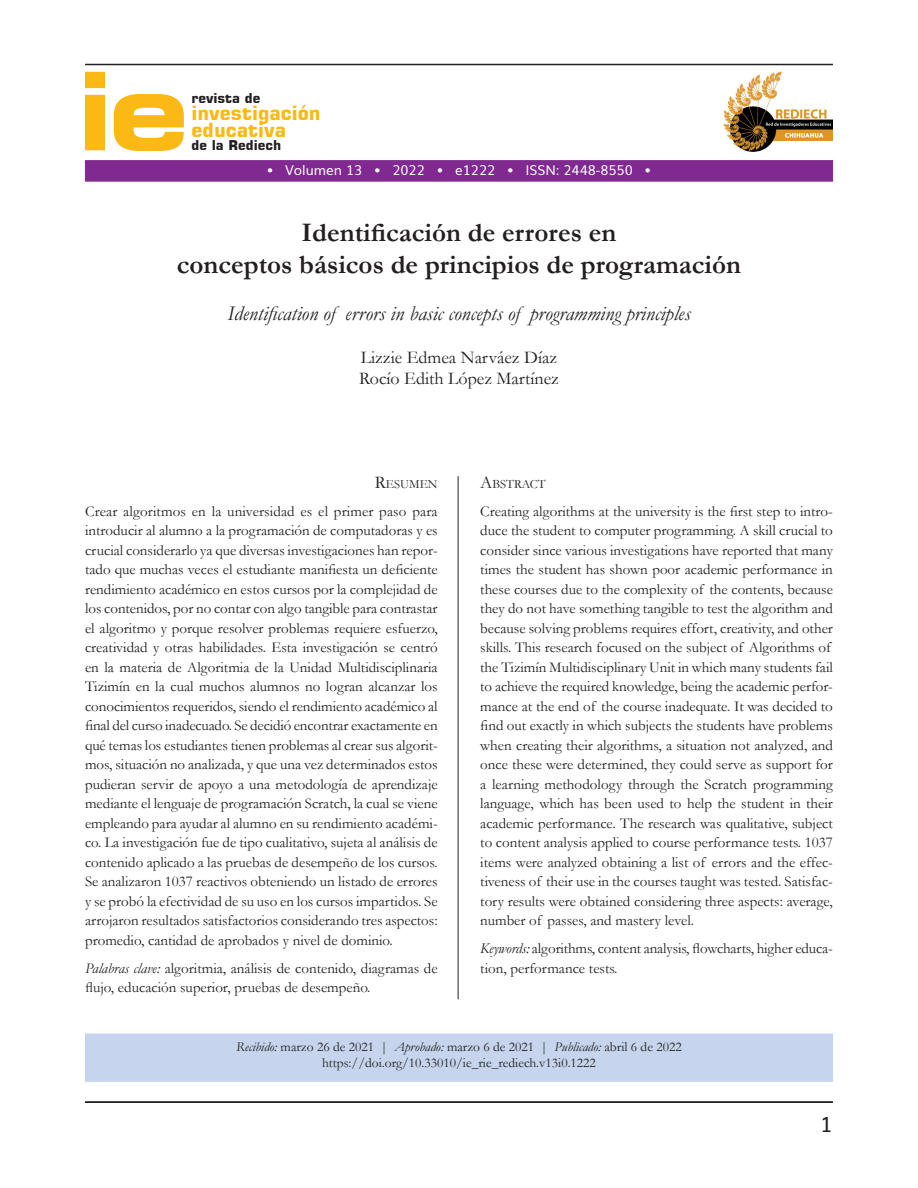
<style>
.page{position:relative;width:918px;height:1188px;background:#fff}
.page>*{position:absolute;margin:0;border:0;box-sizing:border-box;transform-origin:0 0}
.t1{font:700 expanded 108px "Square 721 BT";color:#fcb814}
.Titulo{font:700 27px "Garamond";color:#231f20}
.t2{font:italic 21px "Garamond";color:#231f20}
.t3{font:21px "Muli";color:#231f20}
.t4{font:700 19.5px "Square 721 BT";color:#fcb814}
.Autores-Credito{font:18px "Garamond";color:#231f20}
.Resumen{font:15px/19.5px "Garamond";color:#231f20;text-align:justify}
.Resumen-Abstract{font:15px/19.5px "Garamond";color:#231f20}
.Fechas-DOI{font:13.5px "Garamond";color:#231f20}
.t5{font:13.5px "Muli";color:#fff}
.t6{font:700 13.5px "Square 721 BT";color:#231f20}
.Titulo_Abstract{font:12.6px "Garamond";color:#231f20}
.Titulo_Resumen{font:12.6px "Garamond";color:#231f20}
.s1{font-size:18px}
.s2{font-style:italic}
</style>
<div class="page">
<hr style="left:458px;top:476px;width:1px;height:523px;background:#231f20">
<hr style="left:85px;top:1101px;width:748px;height:2px;background:#231f20">
<div style="left:85px;top:1034px;width:748px;height:48px;background:#c6d5ed"></div>
<div style="left:85px;top:160px;width:748px;height:22px;background:#802990;border:1px solid #802990"></div>
<img style="left:724px;top:71px;width:109px;height:80px">
<hr style="left:85px;top:64px;width:748px;height:1px;background:#231f20">
<p class="t1" style="left:77px;top:46px;width:115px">ie</p>
<p class="t6" style="left:192px;top:90px;width:70px">revista de</p>
<p class="t4" style="left:192px;top:101px;width:131px">investigación</p>
<p class="t4" style="left:192px;top:118px;width:96px">educativa</p>
<p class="t6" style="left:192px;top:137px;width:91px">de la Rediech</p>
<p class="t5" style="left:267px;top:159px;width:386px">• Volumen 13 • 2022 • e1222 • ISSN: 2448-8550 •</p>
<p class="Titulo" style="left:302px;top:214px;width:316px">Identificación de errores en</p>
<p class="Titulo" style="left:177px;top:246px;width:566px">conceptos básicos de principios de programación</p>
<p class="t2" style="left:227px;top:299px;width:465px">Identification of errors in basic concepts of programming principles</p>
<p class="Autores-Credito" style="left:361px;top:345px;width:198px">Lizzie Edmea Narváez Díaz</p>
<p class="Autores-Credito" style="left:359px;top:366px;width:201px">Rocío Edith López Martínez</p>
<p class="Titulo_Resumen" style="left:375px;top:476px;width:64px"><span class="s1">R</span>ESUMEN</p>
<p class="Resumen" style="left:85px;top:501px;width:354px">Crear algoritmos en la universidad es el primer paso para introducir al alumno a la programación de computadoras y es crucial considerarlo ya que diversas investigaciones han repor&shy;tado que muchas veces el estudiante manifiesta un deficiente rendimiento académico en estos cursos por la complejidad de los contenidos, por no contar con algo tangible para contrastar el algoritmo y porque resolver problemas requiere esfuerzo, creatividad y otras habilidades. Esta investigación se centró en la materia de Algoritmia de la Unidad Multidisciplinaria Tizimín en la cual muchos alumnos no logran alcanzar los conocimientos requeridos, siendo el rendimiento académico al final del curso inadecuado. Se decidió encontrar exactamente en qué temas los estudiantes tienen problemas al crear sus algorit&shy;mos, situación no analizada, y que una vez determinados estos pudieran servir de apoyo a una metodología de aprendizaje mediante el lenguaje de programación Scratch, la cual se viene empleando para ayudar al alumno en su rendimiento académi&shy;co. La investigación fue de tipo cualitativo, sujeta al análisis de contenido aplicado a las pruebas de desempeño de los cursos.<br>Se analizaron 1037 reactivos obteniendo un listado de errores y se probó la efectividad de su uso en los cursos impartidos. Se arrojaron resultados satisfactorios considerando tres aspectos: promedio, cantidad de aprobados y nivel de dominio.</p>
<p class="Resumen" style="left:85px;top:958px;width:354px"><span class="s2">Palabras clave:</span> algoritmia, análisis de contenido, diagramas de flujo, educación superior, pruebas de desempeño.</p>
<p class="Titulo_Abstract" style="left:480px;top:476px;width:67px"><span class="s1">A</span>BSTRACT</p>
<p class="Resumen-Abstract" style="left:480px;top:501px;width:354px">Creating algorithms at the university is the first step to intro&shy;duce the student to computer programming. A skill crucial to consider since various investigations have reported that many times the student has shown poor academic performance in these courses due to the complexity of the contents, because they do not have something tangible to test the algorithm and because solving problems requires effort, creativity, and other skills. This research focused on the subject of Algorithms of the Tizimín Multidisciplinary Unit in which many students fail to achieve the required knowledge, being the academic perfor&shy;mance at the end of the course inadequate. It was decided to find out exactly in which subjects the students have problems when creating their algorithms, a situation not analyzed, and once these were determined, they could serve as support for a learning methodology through the Scratch programming language, which has been used to help the student in their academic performance. The research was qualitative, subject to content analysis applied to course performance tests. 1037 items were analyzed obtaining a list of errors and the effec&shy;tiveness of their use in the courses taught was tested. Satisfac&shy;tory results were obtained considering three aspects: average, number of passes, and mastery level.</p>
<p class="Resumen-Abstract" style="left:480px;top:939px;width:354px"><span class="s2">Keywords:</span> algorithms, content analysis, flowcharts, higher educa&shy;tion, performance tests.</p>
<p class="Fechas-DOI" style="left:236px;top:1038px;width:447px"><span class="s2">Recibido:</span> marzo 26 de 2021 | <span class="s2">Aprobado:</span> marzo 6 de 2021 | <span class="s2">Publicado:</span> abril 6 de 2022</p>
<p class="Fechas-DOI" style="left:322px;top:1054px;width:275px">https://doi.org/10.33010/ie_rie_rediech.v13i0.1222</p>
<p class="t3" style="left:820px;top:1107px;width:14px">1</p>
</div>
